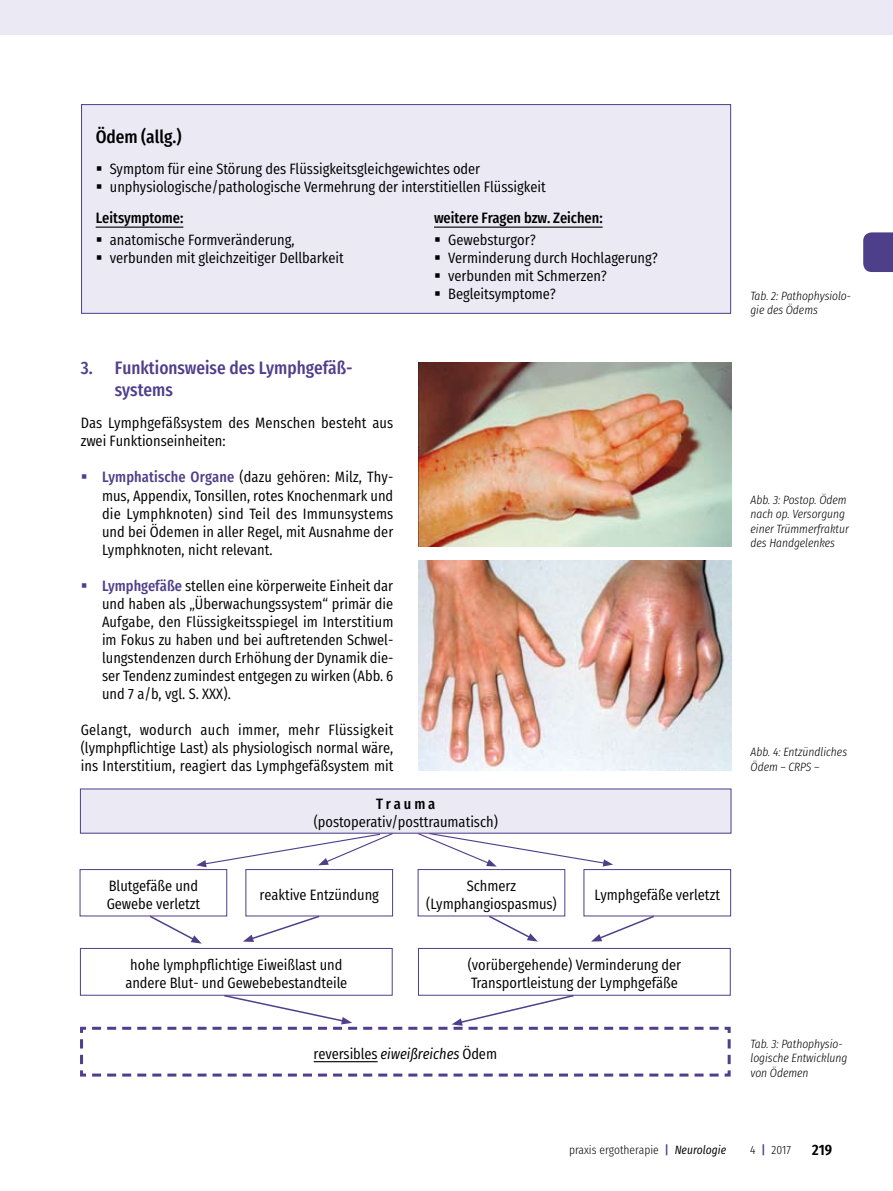
<style>
.page{position:relative;width:893px;height:1191px;background:#fff}
.page>*{position:absolute;margin:0;border:0;box-sizing:border-box;transform-origin:0 0}
.t1{font:500 18px/21.6px "Fira Sans Condensed";color:#4e3f8a}
.t2{font:500 18px "Fira Sans Condensed";color:#000}
.t3{font:15px/18px "Fira Sans Condensed";color:#000}
.t4{font:500 15px "Fira Sans Condensed";color:#000}
.t5{font:600 15px "Fira Sans Condensed";color:#000}
.t6{font:italic 300 12px/14.4px "Fira Sans Condensed";color:#000}
.t7{font:300 12px "Fira Sans Condensed";color:#000}
.s1{font-weight:500}
.s2{font-weight:500;color:#4e3f8a}
.s3{font-style:italic}
.s4{font-weight:400;font-style:italic}
</style>
<div class="page">
<svg style="left:863px;top:232px;width:30px;height:40px"></svg>
<div style="left:0;top:0;width:893px;height:34px;background:#ebe9f4"></div>
<div style="left:81px;top:104px;width:650px;height:210px;background:#ebe9f4;border:1px solid #4e3f8a"></div>
<hr style="left:96px;top:226px;width:87px;height:2px;background:#000">
<hr style="left:434px;top:226px;width:169px;height:2px;background:#000">
<img style="left:419px;top:362px;width:312px;height:184px">
<img style="left:419px;top:560px;width:312px;height:210px">
<div style="left:80px;top:789px;width:651px;height:44px;background:#ebe9f4"></div>
<div style="left:80px;top:869px;width:147px;height:47px;border:1px solid #4e3f8a"></div>
<div style="left:245px;top:869px;width:148px;height:47px;border:1px solid #4e3f8a"></div>
<div style="left:418px;top:869px;width:147px;height:47px;border:1px solid #4e3f8a"></div>
<div style="left:584px;top:869px;width:147px;height:47px;border:1px solid #4e3f8a"></div>
<div style="left:80px;top:948px;width:313px;height:47px;border:1px solid #4e3f8a"></div>
<svg style="left:417px;top:832px;width:196px;height:34px"></svg>
<svg style="left:196px;top:832px;width:198px;height:35px"></svg>
<div style="left:418px;top:948px;width:313px;height:47px;border:1px solid #4e3f8a"></div>
<svg style="left:148px;top:914px;width:54px;height:29px"></svg>
<svg style="left:243px;top:914px;width:78px;height:28px"></svg>
<svg style="left:487px;top:914px;width:51px;height:27px"></svg>
<svg style="left:591px;top:914px;width:65px;height:27px"></svg>
<svg style="left:79px;top:993px;width:652px;height:84px"></svg>
<p class="t2" style="left:96px;top:120px;width:87px">Ödem (allg.)</p>
<p class="t3" style="left:96px;top:158px;width:386px">▪ Symptom für eine Störung des Flüssigkeitsgleichgewichtes oder</p>
<p class="t3" style="left:96px;top:169px;width:452px;line-height:31px">▪ unphysiologische/pathologische Vermehrung der interstitiellen Flüssigkeit<br><span class="s1">Leitsymptome:</span></p>
<p class="t3" style="left:96px;top:229px;width:200px">▪ anatomische Formveränderung,</p>
<p class="t3" style="left:96px;top:247px;width:249px">▪ verbunden mit gleichzeitiger Dellbarkeit</p>
<p class="t4" style="left:434px;top:204px;width:170px">weitere Fragen bzw. Zeichen:</p>
<p class="t3" style="left:434px;top:229px;width:103px">▪ Gewebsturgor?</p>
<p class="t3" style="left:434px;top:247px;width:225px">▪ Verminderung durch Hochlagerung?</p>
<p class="t3" style="left:434px;top:265px;width:174px">▪ verbunden mit Schmerzen?</p>
<p class="t3" style="left:434px;top:283px;width:123px">▪ Begleitsymptome?</p>
<p class="t1" style="left:115px;top:355px;width:239px;text-indent:-34px">3. Funktionsweise des Lymphgefäß&shy;systems</p>
<p class="t3" style="left:81px;top:412px;width:314px">Das Lymphgefäßsystem des Menschen besteht aus zwei Funktionseinheiten:</p>
<p class="t3" style="left:102px;top:466px;width:293px;text-align:justify"><span class="s2">Lymphatische Organe</span> (dazu gehören: Milz, Thy&shy;mus, Appendix, Tonsillen, rotes Knochenmark und die Lymphknoten) sind Teil des Immunsystems und bei Ödemen in aller Regel, mit Ausnahme der Lymphknoten, nicht relevant.</p>
<p class="t3" style="left:102px;top:574px;width:293px;text-align:justify"><span class="s2">Lymphgefäße</span> stellen eine körperweite Einheit dar und haben als „Überwachungssystem“ primär die Aufgabe, den Flüssigkeitsspiegel im Interstitium im Fokus zu haben und bei auftretenden Schwel&shy;lungstendenzen durch Erhöhung der Dynamik die&shy;ser Tendenz zumindest entgegen zu wirken (Abb. 6 und 7 a/b, vgl. S. XXX).</p>
<p class="t3" style="left:81px;top:718px;width:314px;text-align:justify">Gelangt, wodurch auch immer, mehr Flüssigkeit (lymphpflichtige Last) als physiologisch normal wäre, ins Interstitium, reagiert das Lymphgefäßsystem mit</p>
<p class="t4" style="left:376px;top:790px;width:61px">T r a u m a</p>
<p class="t3" style="left:314px;top:811px;width:186px">(postoperativ/posttraumatisch)</p>
<p class="t3" style="left:107px;top:875px;width:95px">Blutgefäße und<br>Gewebe verletzt</p>
<p class="t3" style="left:260px;top:884px;width:121px">reaktive Entzündung</p>
<p class="t3" style="left:426px;top:875px;width:132px;text-align:center">Schmerz (Lymphangiospasmus)</p>
<p class="t3" style="left:595px;top:884px;width:127px">Lymphgefäße verletzt</p>
<p class="t3" style="left:125px;top:954px;width:224px;text-align:center">hohe lymphpflichtige Eiweißlast und andere Blut- und Gewebebestandteile</p>
<p class="t3" style="left:468px;top:954px;width:215px">(vorübergehende) Verminderung der<br>Transportleistung der Lymphgefäße</p>
<p class="t3" style="left:314px;top:1042px;width:185px">reversibles <span class="s3">eiweißreiches</span> Ödem</p>
<p class="t6" style="left:750px;top:288px;width:102px">Tab. 2: Pathophysiolo&shy;gie des Ödems</p>
<p class="t6" style="left:750px;top:492px;width:100px">Abb. 3: Postop. Ödem nach op. Versorgung einer Trümmerfraktur des Handgelenkes</p>
<p class="t6" style="left:750px;top:745px;width:98px">Abb. 4: Entzündliches<br>Ödem – CRPS –</p>
<p class="t6" style="left:750px;top:1036px;width:98px">Tab. 3: Pathophysio&shy;logische Entwicklung von Ödemen</p>
<p class="t7" style="left:569px;top:1139px;width:159px">praxis ergotherapie <span class="s2">|</span> <span class="s4">Neurologie</span></p>
<p class="t7" style="left:750px;top:1139px;width:42px">4 <span class="s2">|</span> 2017</p>
<p class="t5" style="left:812px;top:1135px;width:21px">219</p>
</div>
